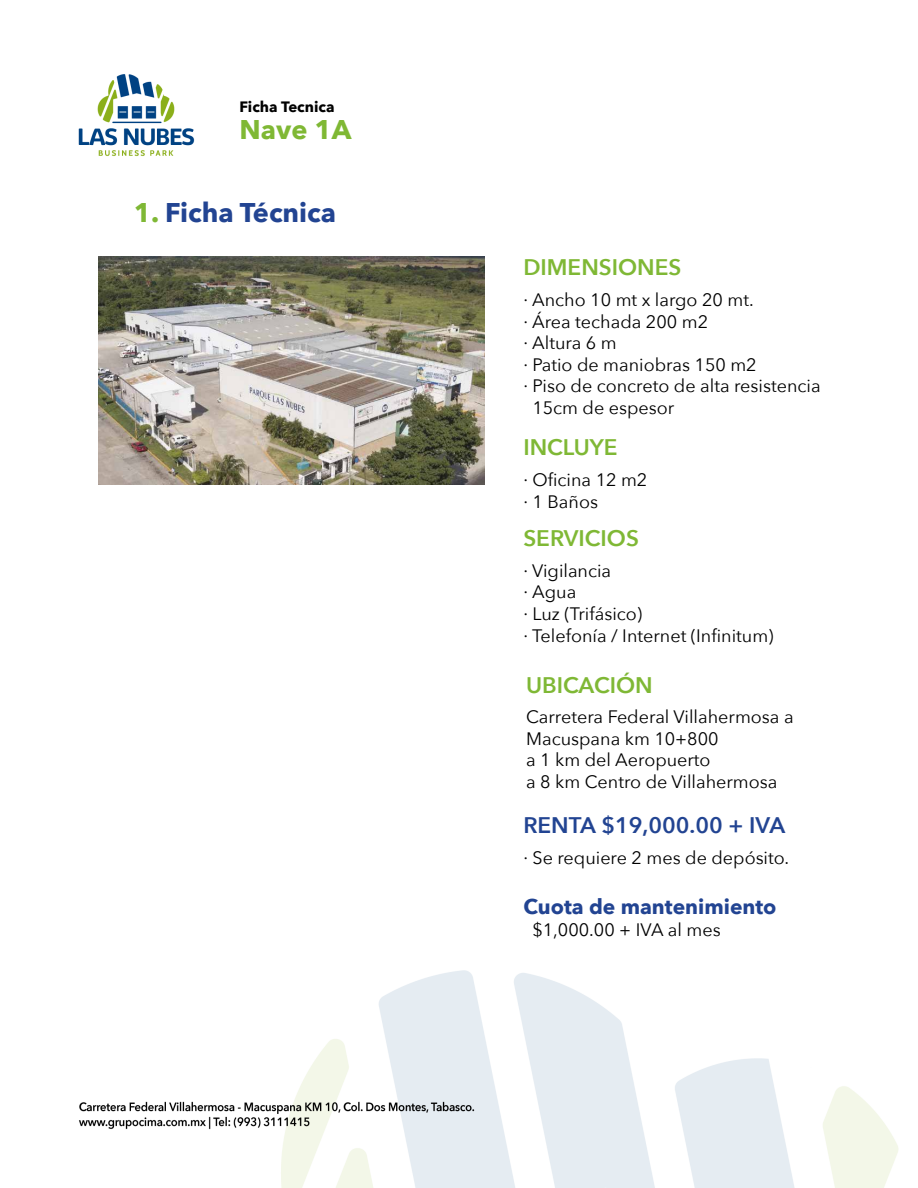
<style>
.page{position:relative;width:918px;height:1188px;background:#fff}
.page>*{position:absolute;margin:0;border:0;box-sizing:border-box;transform-origin:0 0}
.t1{font:700 27px "Avenir Next";color:#224492}
.t2{font:700 27px "Avenir Next";color:#7fb834}
.t3{font:600 22.5px "Avenir Next";color:#7fb835}
.t4{font:600 22.5px "Avenir Next";color:#224492}
.t5{font:700 21px "Avenir Next";color:#224492}
.t6{font:18px/21.6px "Avenir Next";color:#000}
.t7{font:700 15px "Avenir Next";color:#000}
.s1{color:#7fb835}
</style>
<div class="page">
<img style="left:78px;top:74px;width:821px;height:1114px">
<img style="left:99px;top:257px;width:386px;height:227px">
<p class="t7" style="left:240px;top:93px;width:96px">Ficha Tecnica</p>
<h1 class="t2" style="left:240px;top:106px;width:113px">Nave 1A</h1>
<h1 class="t1" style="left:134px;top:190px;width:204px"><span class="s1">1.</span> Ficha Técnica</h1>
<p class="t3" style="left:523px;top:248px;width:160px">DIMENSIONES</p>
<p class="t6" style="left:523px;top:288px;width:232px">· Ancho 10 mt x largo 20 mt.</p>
<p class="t6" style="left:523px;top:310px;width:186px">· Área techada 200 m2</p>
<p class="t6" style="left:523px;top:331px;width:95px">· Altura 6 m</p>
<p class="t6" style="left:523px;top:353px;width:235px">· Patio de maniobras 150 m2</p>
<p class="t6" style="left:523px;top:375px;width:299px">· Piso de concreto de alta resistencia</p>
<p class="t6" style="left:532px;top:396px;width:144px">15cm de espesor</p>
<p class="t3" style="left:523px;top:428px;width:96px">INCLUYE</p>
<p class="t6" style="left:523px;top:468px;width:126px">· Oficina 12 m2 · 1 Baños</p>
<p class="t3" style="left:523px;top:519px;width:117px">SERVICIOS</p>
<p class="t6" style="left:523px;top:559px;width:252px">· Vigilancia<br>· Agua<br>· Luz (Trifásico)<br>· Telefonía / Internet (Infinitum)</p>
<p class="t3" style="left:526px;top:665px;width:128px">UBICACIÓN</p>
<p class="t6" style="left:526px;top:705px;width:269px">Carretera Federal Villahermosa a<br>Macuspana km 10+800<br>a 1 km del Aeropuerto<br>a 8 km Centro de Villahermosa</p>
<p class="t4" style="left:523px;top:806px;width:263px">RENTA $19,000.00 + IVA</p>
<p class="t6" style="left:523px;top:846px;width:267px">· Se requiere 2 mes de depósito.</p>
<p class="t5" style="left:523px;top:889px;width:255px">Cuota de mantenimiento</p>
<p class="t6" style="left:532px;top:918px;width:190px">$1,000.00 + IVA al mes</p>
</div>
